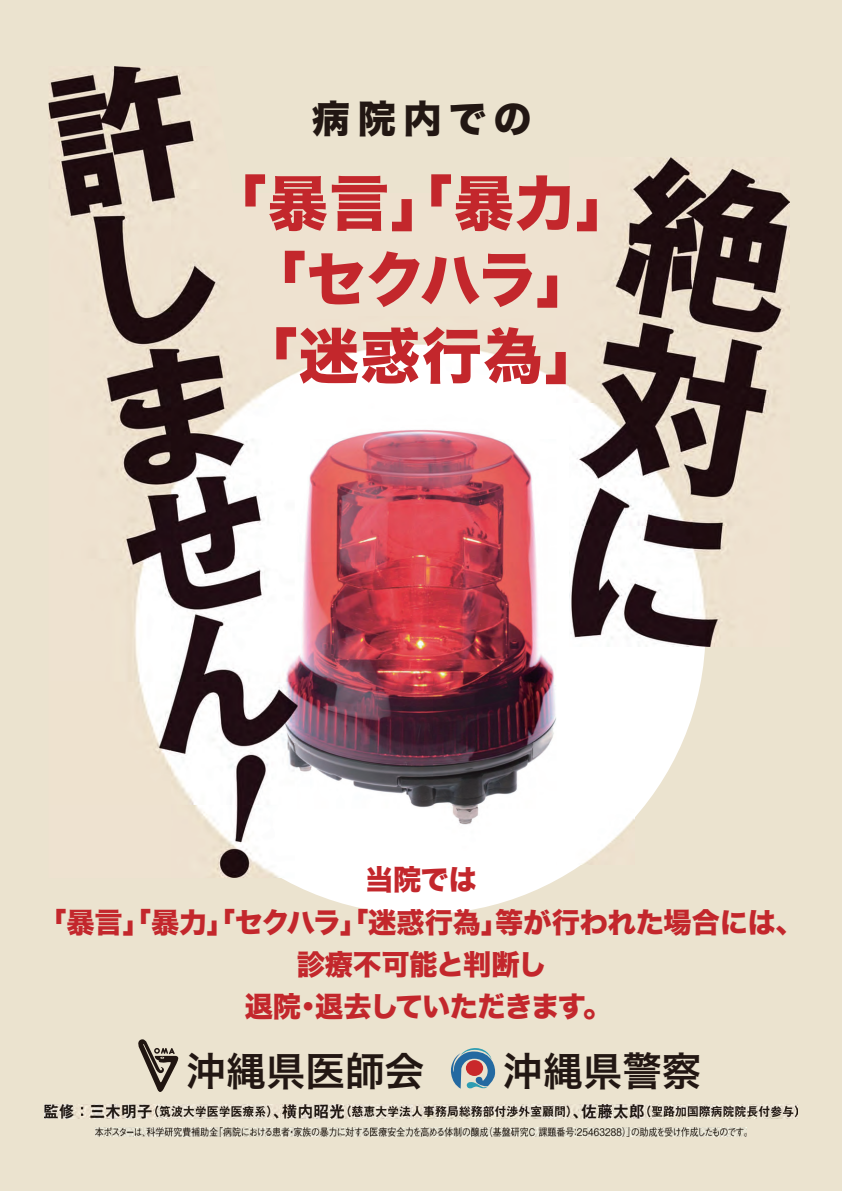
<style>
.page{position:relative;width:842px;height:1191px;background:#ebe3cf}
.page>*{position:absolute;margin:0;border:0;box-sizing:border-box;transform-origin:0 0}
.t1{font:60px/76.4px "Hira Kaku Std N W8";letter-spacing:.02em;color:#c3272c;text-align:center}
.t2{font:39.6px "Hiragino UD Sans F Std N W6";color:#221713}
.t3{font:38.2px "Hira Kaku Std N W8";letter-spacing:.19em;color:#221713}
.t4{font:28.2px/42.3px "Hira Kaku Std N W8";letter-spacing:-.01em;color:#c3272c;text-align:center}
</style>
<div class="page">
<div style="left:135px;top:344px;width:570px;height:570px;background:#fff;border-radius:50%"></div>
<img style="left:298px;top:344px;width:337px;height:520px">
<img style="left:49px;top:66px;width:249px;height:812px">
<img style="left:570px;top:157px;width:220px;height:490px">
<img style="left:44px;top:1104px;width:754px;height:15px">
<img style="left:96px;top:1127px;width:650px;height:9px">
<svg style="left:138px;top:1039px;width:41px;height:53px"></svg>
<svg style="left:450px;top:1048px;width:46px;height:40px"></svg>
<div style="left:466px;top:1060px;width:17px;height:16px;background:#c9282b;border-radius:50%"></div>
<h3 class="t3" style="left:312px;top:98px;width:221px">病院内での</h3>
<h1 class="t1" style="left:206px;top:167px;width:431px">「暴言」「暴力」「セクハラ」<br>「迷惑行為」</h1>
<p class="t4" style="left:38px;top:859px;width:767px">当院では<br>「暴言」「暴力」「セクハラ」「迷惑行為」等が行われた場合には、診療不可能と判断し<br>退院・退去していただきます。</p>
<h2 class="t2" style="left:187px;top:1041px;width:516px">沖縄県医師会　　沖縄県警察</h2>
</div>
